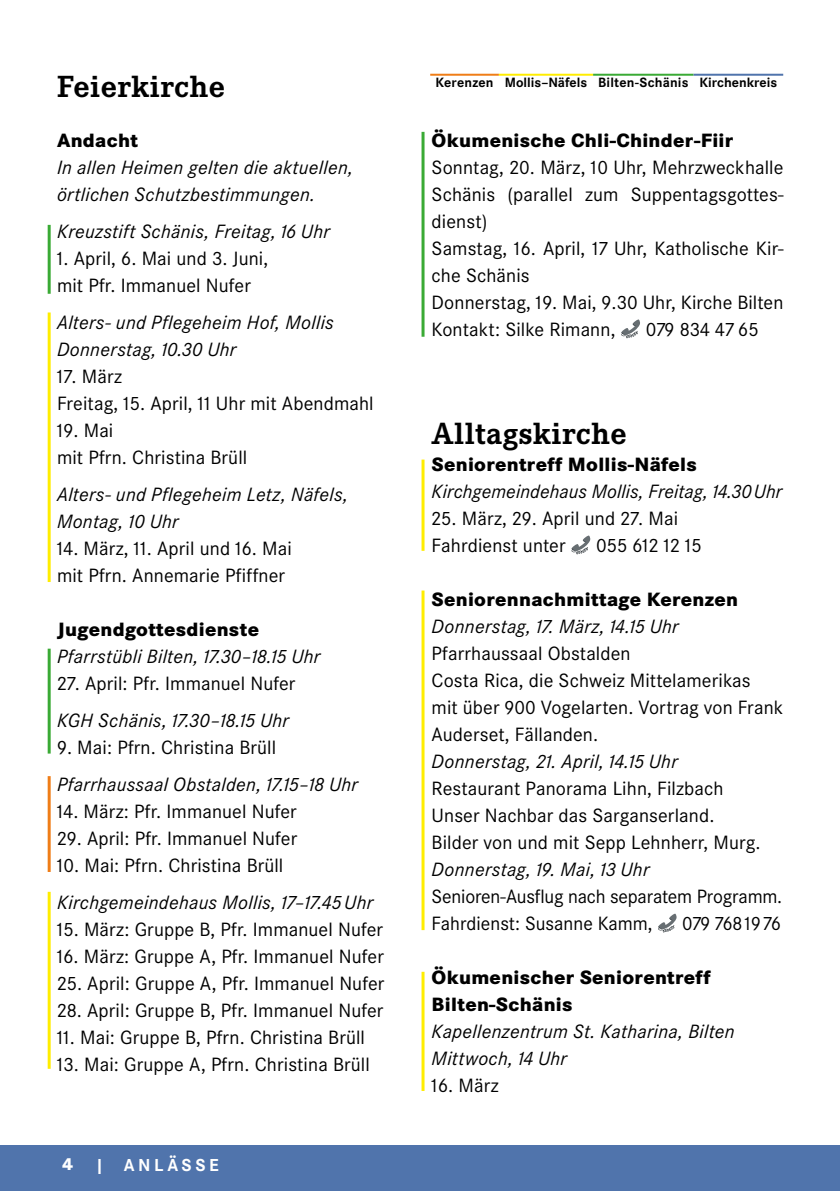
<style>
.page{position:relative;width:840px;height:1191px;background:#fff}
.page>*{position:absolute;margin:0;border:0;box-sizing:border-box;transform-origin:0 0}
.t1{font:700 30px "Corporate EBQ";letter-spacing:.015em;color:#000}
.t2{font:20px/27px "Corporate S";letter-spacing:.005em;color:#000}
.t3{font:italic 20px/27px "Corporate S";letter-spacing:.015em;color:#000}
.t4{font:800 20px/27px "Corporate S";letter-spacing:.015em;color:#000}
.t5{font:700 18px "Corporate S";letter-spacing:.195em;color:#fff}
.t6{font:700 14px "Corporate S";color:#000}
.s1{font-weight:800}
</style>
<div class="page">
<div style="left:0;top:1145px;width:839px;height:46px;background:#5074ac"></div>
<hr style="left:48px;top:225px;width:3px;height:69px;background:#3aaa35">
<hr style="left:421px;top:132px;width:3px;height:205px;background:#3aaa35">
<hr style="left:421px;top:459px;width:3px;height:92px;background:#ffed00">
<hr style="left:421px;top:590px;width:3px;height:340px;background:#ffed00">
<hr style="left:421px;top:971px;width:3px;height:120px;background:#ffed00">
<hr style="left:48px;top:312px;width:3px;height:270px;background:#ffed00">
<hr style="left:48px;top:776px;width:3px;height:96px;background:#ef7d17">
<hr style="left:48px;top:648px;width:3px;height:105px;background:#3aaa35">
<hr style="left:48px;top:891px;width:3px;height:177px;background:#ffed00">
<hr style="left:430px;top:74px;width:68px;height:2px;background:#ef7d17">
<hr style="left:498px;top:74px;width:94px;height:2px;background:#ffed00">
<hr style="left:592px;top:74px;width:101px;height:2px;background:#3aaa35">
<hr style="left:693px;top:74px;width:89px;height:2px;background:#5074ac">
<h1 class="t1" style="left:57px;top:69px;width:169px">Feierkirche</h1>
<p class="t4" style="left:57px;top:127px;width:82px">Andacht</p>
<p class="t3" style="left:57px;top:154px;width:297px">In allen Heimen gelten die aktuellen, örtlichen Schutzbestimmungen.</p>
<p class="t3" style="left:57px;top:218px;width:274px">Kreuzstift Schänis, Freitag, 16 Uhr</p>
<p class="t2" style="left:57px;top:245px;width:212px">1. April, 6. Mai und 3. Juni, mit Pfr. Immanuel Nufer</p>
<p class="t3" style="left:57px;top:309px;width:278px">Alters- und Pflegeheim Hof, Mollis<br>Donnerstag, 10.30 Uhr</p>
<p class="t2" style="left:57px;top:363px;width:318px">17. März<br>Freitag, 15. April, 11 Uhr mit Abendmahl</p>
<p class="t2" style="left:57px;top:417px;width:192px">19. Mai<br>mit Pfrn. Christina Brüll</p>
<p class="t3" style="left:57px;top:481px;width:292px">Alters- und Pflegeheim Letz, Näfels,<br>Montag, 10 Uhr</p>
<p class="t2" style="left:57px;top:534px;width:236px">14. März, 11. April und 16. Mai mit Pfrn. Annemarie Pfiffner</p>
<p class="t4" style="left:57px;top:616px;width:203px">Jugendgottesdienste</p>
<p class="t3" style="left:57px;top:643px;width:265px">Pfarrstübli Bilten, 17.30–18.15 Uhr</p>
<p class="t2" style="left:57px;top:669px;width:240px">27. April: Pfr. Immanuel Nufer</p>
<p class="t3" style="left:57px;top:707px;width:233px">KGH Schänis, 17.30–18.15 Uhr</p>
<p class="t2" style="left:57px;top:733px;width:220px">9. Mai: Pfrn. Christina Brüll</p>
<p class="t3" style="left:57px;top:771px;width:302px">Pfarrhaussaal Obstalden, 17.15–18 Uhr</p>
<p class="t2" style="left:57px;top:797px;width:241px">14. März: Pfr. Immanuel Nufer</p>
<p class="t2" style="left:57px;top:824px;width:242px">29. April: Pfr. Immanuel Nufer</p>
<p class="t2" style="left:57px;top:851px;width:228px">10. Mai: Pfrn. Christina Brüll</p>
<p class="t3" style="left:57px;top:889px;width:317px">Kirchgemeindehaus Mollis, 17–17.45 Uhr</p>
<p class="t2" style="left:57px;top:915px;width:327px">15. März: Gruppe B, Pfr. Immanuel Nufer</p>
<p class="t2" style="left:57px;top:942px;width:328px">16. März: Gruppe A, Pfr. Immanuel Nufer</p>
<p class="t2" style="left:57px;top:969px;width:329px">25. April: Gruppe A, Pfr. Immanuel Nufer</p>
<p class="t2" style="left:57px;top:996px;width:328px">28. April: Gruppe B, Pfr. Immanuel Nufer</p>
<p class="t2" style="left:57px;top:1023px;width:309px">11. Mai: Gruppe B, Pfrn. Christina Brüll</p>
<p class="t2" style="left:57px;top:1050px;width:314px">13. Mai: Gruppe A, Pfrn. Christina Brüll</p>
<p class="t5" style="left:62px;top:1154px;width:158px"><span class="s1">4</span> | ANLÄSSE</p>
<p class="t6" style="left:435px;top:74px;width:343px">Kerenzen Mollis–Näfels Bilten-Schänis Kirchenkreis</p>
<p class="t4" style="left:431px;top:127px;width:303px">Ökumenische Chli-Chinder-Fiir</p>
<p class="t2" style="left:431px;top:154px;width:353px">Sonntag, 20. März, 10 Uhr, Mehrzweckhalle<br>Schänis (parallel zum Suppentagsgottes&shy;dienst)<br>Samstag, 16. April, 17 Uhr, Katholische Kir&shy;che Schänis<br>Donnerstag, 19. Mai, 9.30 Uhr, Kirche Bilten<br>Kontakt: Silke Rimann,</p>
<p class="t2" style="left:645px;top:316px;width:114px">079 834 47 65</p>
<h1 class="t1" style="left:431px;top:415px;width:196px">Alltagskirche</h1>
<p class="t4" style="left:431px;top:451px;width:266px">Seniorentreff Mollis-Näfels</p>
<p class="t3" style="left:431px;top:478px;width:352px">Kirchgemeindehaus Mollis, Freitag, 14.30Uhr</p>
<p class="t2" style="left:431px;top:505px;width:248px">25. März, 29. April und 27. Mai<br>Fahrdienst unter</p>
<p class="t2" style="left:595px;top:532px;width:107px">055 612 12 15</p>
<p class="t4" style="left:431px;top:586px;width:308px">Seniorennachmittage Kerenzen</p>
<p class="t3" style="left:431px;top:613px;width:248px">Donnerstag, 17. März, 14.15 Uhr</p>
<p class="t2" style="left:431px;top:640px;width:353px">Pfarrhaussaal Obstalden<br>Costa Rica, die Schweiz Mittelamerikas<br>mit über 900 Vogelarten. Vortrag von Frank<br>Auderset, Fällanden.</p>
<p class="t3" style="left:431px;top:748px;width:247px">Donnerstag, 21. April, 14.15 Uhr</p>
<p class="t2" style="left:431px;top:775px;width:330px">Restaurant Panorama Lihn, Filzbach<br>Unser Nachbar das Sarganserland.<br>Bilder von und mit Sepp Lehnherr, Murg.</p>
<p class="t3" style="left:431px;top:856px;width:219px">Donnerstag, 19. Mai, 13 Uhr</p>
<p class="t2" style="left:431px;top:883px;width:352px">Senioren-Ausflug nach separatem Programm.<br>Fahrdienst: Susanne Kamm,</p>
<p class="t2" style="left:681px;top:910px;width:100px">079 76819 76</p>
<p class="t4" style="left:431px;top:964px;width:280px">Ökumenischer Seniorentreff<br>Bilten-Schänis</p>
<p class="t3" style="left:431px;top:1018px;width:304px">Kapellenzentrum St. Katharina, Bilten<br>Mittwoch, 14 Uhr</p>
<p class="t2" style="left:431px;top:1072px;width:69px">16. März</p>
</div>
